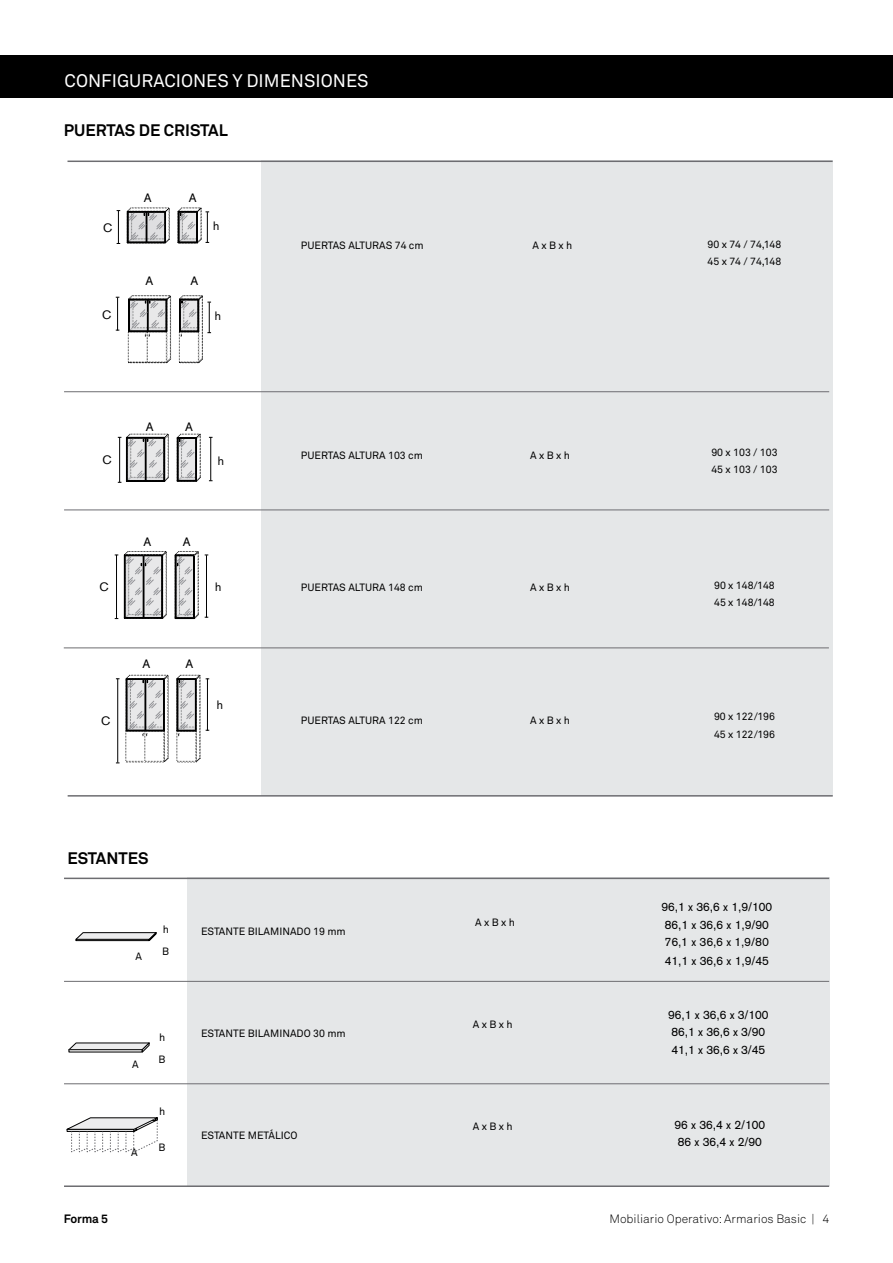
<style>
.page{position:relative;width:893px;height:1263px;background:#fff}
.page>*{position:absolute;margin:0;border:0;box-sizing:border-box;transform-origin:0 0}
.t1{font:18px "Akkurat";color:#fff}
.t2{font:700 16.5px "Akkurat";color:#000}
.t3{font:12px/17.2px "Akzidenz Grotesk";color:#000}
.t4{font:300 12px "Akkurat";color:#000}
.t5{font:12px "Akzidenz Grotesk BQ";color:#000}
.t6{font:700 12px "Akkurat";letter-spacing:-.02em;color:#000}
.t7{font:10.5px/17.2px "Akkurat";color:#000}
</style>
<div class="page">
<div style="left:261px;top:161px;width:572px;height:635px;background:#e5e7e8"></div>
<hr style="left:64px;top:391px;width:765px;height:1px;background:#6d6d71">
<hr style="left:64px;top:510px;width:765px;height:1px;background:#6d6d71">
<hr style="left:64px;top:648px;width:765px;height:1px;background:#6d6d71">
<hr style="left:68px;top:161px;width:765px;height:1px;background:#6d6d71">
<hr style="left:68px;top:795px;width:765px;height:2px;background:#6d6d71">
<svg style="left:117px;top:207px;width:93px;height:37px"></svg>
<svg style="left:116px;top:674px;width:93px;height:90px"></svg>
<svg style="left:118px;top:433px;width:95px;height:50px"></svg>
<svg style="left:115px;top:551px;width:93px;height:69px"></svg>
<div style="left:212px;top:456px;width:18px;height:9px;background:#fff"></div>
<svg style="left:116px;top:295px;width:95px;height:69px"></svg>
<div style="left:187px;top:878px;width:642px;height:308px;background:#e5e7e8"></div>
<hr style="left:64px;top:981px;width:765px;height:1px;background:#6d6d71">
<hr style="left:64px;top:1185px;width:765px;height:2px;background:#6d6d71">
<hr style="left:64px;top:1083px;width:765px;height:1px;background:#6d6d71">
<hr style="left:64px;top:878px;width:765px;height:1px;background:#6d6d71">
<svg style="left:75px;top:932px;width:82px;height:10px"></svg>
<svg style="left:68px;top:1042px;width:82px;height:11px"></svg>
<svg style="left:66px;top:1117px;width:92px;height:35px"></svg>
<div style="left:0;top:55px;width:893px;height:43px;background:#000"></div>
<h1 class="t1" style="left:65px;top:69px;width:306px">CONFIGURACIONES Y DIMENSIONES</h1>
<h2 class="t2" style="left:64px;top:120px;width:166px">PUERTAS DE CRISTAL</h2>
<p class="t3" style="left:103px;top:219px;width:11px">C</p>
<p class="t3" style="left:102px;top:306px;width:11px">C</p>
<p class="t3" style="left:144px;top:189px;width:9px">A</p>
<p class="t3" style="left:146px;top:272px;width:9px">A</p>
<p class="t3" style="left:189px;top:189px;width:9px">A</p>
<p class="t3" style="left:213px;top:217px;width:8px">h</p>
<p class="t3" style="left:190px;top:272px;width:9px">A</p>
<p class="t3" style="left:215px;top:307px;width:8px">h</p>
<p class="t3" style="left:103px;top:451px;width:11px">C</p>
<p class="t3" style="left:146px;top:418px;width:9px">A</p>
<p class="t3" style="left:144px;top:533px;width:9px">A</p>
<p class="t3" style="left:185px;top:418px;width:9px">A</p>
<p class="t3" style="left:218px;top:452px;width:8px">h</p>
<p class="t3" style="left:183px;top:533px;width:9px">A</p>
<p class="t3" style="left:100px;top:578px;width:11px">C</p>
<p class="t3" style="left:215px;top:578px;width:8px">h</p>
<p class="t3" style="left:101px;top:712px;width:11px">C</p>
<p class="t3" style="left:142px;top:655px;width:9px">A</p>
<p class="t3" style="left:186px;top:655px;width:9px">A</p>
<p class="t3" style="left:217px;top:697px;width:8px">h</p>
<h2 class="t2" style="left:67px;top:848px;width:83px">ESTANTES</h2>
<p class="t7" style="left:301px;top:236px;width:124px">PUERTAS ALTURAS 74 cm</p>
<p class="t7" style="left:301px;top:447px;width:124px">PUERTAS ALTURA 103 cm</p>
<p class="t7" style="left:301px;top:579px;width:124px">PUERTAS ALTURA 148 cm</p>
<p class="t7" style="left:301px;top:711px;width:124px">PUERTAS ALTURA 122 cm</p>
<p class="t7" style="left:135px;top:947px;width:8px">A</p>
<p class="t7" style="left:163px;top:920px;width:8px">h</p>
<p class="t7" style="left:201px;top:922px;width:146px">ESTANTE BILAMINADO 19 mm</p>
<p class="t7" style="left:162px;top:942px;width:9px">B</p>
<p class="t6" style="left:64px;top:1211px;width:46px">Forma 5</p>
<p class="t7" style="left:132px;top:1055px;width:8px">A</p>
<p class="t7" style="left:131px;top:1143px;width:8px">A</p>
<p class="t7" style="left:159px;top:1028px;width:8px">h</p>
<p class="t7" style="left:159px;top:1050px;width:9px">B</p>
<p class="t7" style="left:159px;top:1102px;width:8px">h</p>
<p class="t7" style="left:158px;top:1139px;width:9px">B</p>
<p class="t7" style="left:201px;top:1024px;width:146px">ESTANTE BILAMINADO 30 mm</p>
<p class="t7" style="left:201px;top:1126px;width:98px">ESTANTE METÁLICO</p>
<p class="t7" style="left:532px;top:236px;width:41px">A x B x h</p>
<p class="t7" style="left:708px;top:235px;width:75px">90 x 74 / 74,148<br>45 x 74 / 74,148</p>
<p class="t7" style="left:530px;top:447px;width:41px">A x B x h</p>
<p class="t7" style="left:711px;top:443px;width:68px">90 x 103 / 103<br>45 x 103 / 103</p>
<p class="t7" style="left:530px;top:579px;width:41px">A x B x h</p>
<p class="t7" style="left:714px;top:577px;width:62px">90 x 148/148<br>45 x 148/148</p>
<p class="t7" style="left:530px;top:711px;width:41px">A x B x h</p>
<p class="t7" style="left:714px;top:708px;width:62px">90 x 122/196<br>45 x 122/196</p>
<p class="t7" style="left:475px;top:913px;width:41px">A x B x h</p>
<p class="t7" style="left:473px;top:1015px;width:41px">A x B x h</p>
<p class="t7" style="left:473px;top:1117px;width:41px">A x B x h</p>
<p class="t3" style="left:661px;top:899px;width:112px">96,1 x 36,6 x 1,9/100<br>86,1 x 36,6 x 1,9/90</p>
<p class="t5" style="left:664px;top:935px;width:106px">76,1 x 36,6 x 1,9/80</p>
<p class="t3" style="left:665px;top:952px;width:105px">41,1 x 36,6 x 1,9/45</p>
<p class="t3" style="left:668px;top:1006px;width:102px">96,1 x 36,6 x 3/100<br>86,1 x 36,6 x 3/90<br>41,1 x 36,6 x 3/45</p>
<p class="t3" style="left:675px;top:1116px;width:92px">96 x 36,4 x 2/100<br>86 x 36,4 x 2/90</p>
<p class="t4" style="left:609px;top:1211px;width:221px">Mobiliario Operativo: Armarios Basic | 4</p>
</div>
